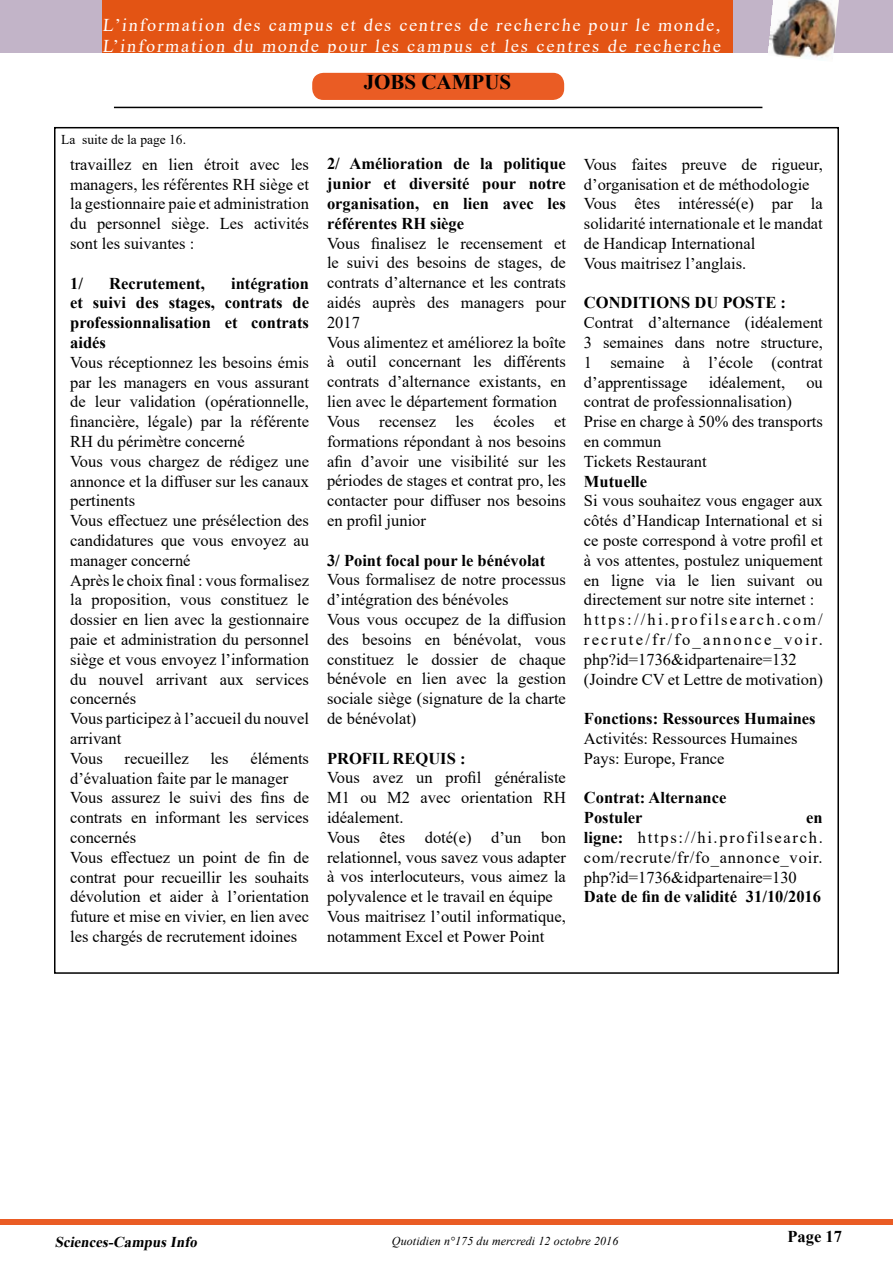
<style>
.page{position:relative;width:893px;height:1263px;background:#fff}
.page>*{position:absolute;margin:0;border:0;box-sizing:border-box;transform-origin:0 0}
.t1{font:700 21px "Times New Roman";color:#000}
.t2{font:18px/21.6px "Times New Roman";letter-spacing:.105em;color:#fff}
.t3{font:16.5px/19.8px "Times New Roman";color:#000}
.t4{font:700 16.5px/19.8px "Times New Roman";color:#000;text-align:justify}
.t5{font:italic 700 15px "Times New Roman";color:#000}
.t6{font:13.5px "Times New Roman";color:#000}
.t7{font:italic 12px "Times New Roman";letter-spacing:.01em;color:#000}
.s1{font-weight:700}
</style>
<div class="page">
<div style="left:0;top:1219px;width:893px;height:6px;background:#ea5c24"></div>
<hr style="left:114px;top:107px;width:648px;height:1px;background:#000">
<div style="left:0;top:0;width:893px;height:53px;background:#c2b4c8"></div>
<div style="left:103px;top:0;width:630px;height:53px;background:#e35414"></div>
<img style="left:768px;top:0;width:71px;height:60px">
<div style="left:313px;top:74px;width:250px;height:25px;background:#ea5c24;border-radius:11px"></div>
<div style="left:312px;top:73px;width:252px;height:27px;border:2px solid #ea5c24;border-radius:11px"></div>
<p class="t2" style="left:103px;top:13px;width:622px">L’information des campus et des centres de recherche pour le monde,<br>L’information du monde pour les campus et les centres de recherche</p>
<p class="t1" style="left:364px;top:66px;width:149px">JOBS CAMPUS</p>
<p class="t6" style="left:61px;top:130px;width:126px">La suite de la page 16.</p>
<p class="t3" style="left:70px;top:154px;width:240px;text-align:justify">travaillez en lien étroit avec les managers, les référentes RH siège et la gestionnaire paie et administration du personnel siège. Les activités sont les suivantes :</p>
<p class="t4" style="left:70px;top:273px;width:14px">1/</p>
<p class="t4" style="left:109px;top:273px;width:97px">Recrutement,</p>
<p class="t4" style="left:70px;top:273px;width:240px;text-indent:161px">intégration et suivi des stages, contrats de professionnalisation et contrats aidés</p>
<p class="t3" style="left:70px;top:352px;width:240px">Vous réceptionnez les besoins émis par les managers en vous assurant de leur validation (opérationnelle, financière, légale) par la référente<br>RH du périmètre concerné<br>Vous vous chargez de rédigez une annonce et la diffuser sur les canaux pertinents<br>Vous effectuez une présélection des candidatures que vous envoyez au manager concerné<br>Après le choix final : vous formalisez la proposition, vous constituez le dossier en lien avec la gestionnaire paie et administration du personnel siège et vous envoyez l’information du nouvel arrivant aux services concernés<br>Vous participez à l’accueil du nouvel arrivant<br>Vous</p>
<p class="t3" style="left:70px;top:748px;width:240px;text-indent:180px">éléments d’évaluation faite par le manager<br>Vous assurez le suivi des fins de contrats en informant les services concernés<br>Vous effectuez un point de fin de contrat pour recueillir les souhaits dévolution et aider à l’orientation future et mise en vivier, en lien avec les chargés de recrutement idoines</p>
<p class="t3" style="left:125px;top:748px;width:66px">recueillez</p>
<p class="t3" style="left:210px;top:748px;width:20px">les</p>
<p class="t4" style="left:327px;top:154px;width:240px">2/ Amélioration de la politique junior et diversité pour notre organisation, en lien avec les référentes RH siège</p>
<p class="t3" style="left:327px;top:233px;width:240px">Vous finalisez le recensement et le suivi des besoins de stages, de contrats d’alternance et les contrats aidés auprès des managers pour<br>2017<br>Vous alimentez et améliorez la boîte à outil concernant les différents contrats d’alternance existants, en lien avec le département formation<br>Vous recensez les écoles et formations répondant à nos besoins afin d’avoir une visibilité sur les périodes de stages et contrat pro, les contacter pour diffuser nos besoins en profil junior</p>
<p class="t4" style="left:327px;top:550px;width:220px">3/ Point focal pour le bénévolat</p>
<p class="t3" style="left:327px;top:569px;width:240px">Vous formalisez de notre processus d’intégration des bénévoles<br>Vous vous occupez de la diffusion des besoins en bénévolat, vous constituez le dossier de chaque bénévole en lien avec la gestion sociale siège (signature de la charte de bénévolat)</p>
<p class="t4" style="left:327px;top:748px;width:140px">PROFIL REQUIS :</p>
<p class="t3" style="left:327px;top:767px;width:240px">Vous avez un profil généraliste<br>M1 ou M2 avec orientation RH idéalement.<br>Vous êtes doté(e) d’un bon relationnel, vous savez vous adapter à vos interlocuteurs, vous aimez la polyvalence et le travail en équipe<br>Vous maitrisez l’outil informatique, notamment Excel et Power Point</p>
<p class="t3" style="left:584px;top:154px;width:240px">Vous faites preuve de rigueur, d’organisation et de méthodologie<br>Vous êtes intéressé(e) par la solidarité internationale et le mandat de Handicap International<br>Vous maitrisez l’anglais.</p>
<p class="t4" style="left:584px;top:292px;width:204px">CONDITIONS DU POSTE :</p>
<p class="t3" style="left:584px;top:312px;width:240px;text-align:justify">Contrat d’alternance (idéalement 3 semaines dans notre structure, 1 semaine à l’école (contrat d’apprentissage</p>
<p class="t3" style="left:709px;top:372px;width:78px">idéalement,</p>
<p class="t3" style="left:806px;top:372px;width:18px">ou</p>
<p class="t3" style="left:584px;top:391px;width:240px">contrat de professionnalisation)<br>Prise en charge à 50% des transports en commun<br>Tickets Restaurant</p>
<p class="t4" style="left:584px;top:471px;width:65px">Mutuelle</p>
<p class="t3" style="left:584px;top:490px;width:240px">Si vous souhaitez vous engager aux côtés d’Handicap International et si ce poste correspond à votre profil et à vos attentes, postulez uniquement en ligne via le lien suivant ou directement sur notre site internet : https://hi.profilsearch.com/ recrute/fr/fo_annonce_voir. php?id=1736&amp;idpartenaire=132 (Joindre CV et Lettre de motivation)</p>
<p class="t4" style="left:584px;top:708px;width:233px">Fonctions: Ressources Humaines</p>
<p class="t3" style="left:584px;top:728px;width:215px">Activités: Ressources Humaines<br>Pays: Europe, France</p>
<p class="t4" style="left:584px;top:787px;width:144px">Contrat: Alternance<br>Postuler</p>
<p class="t3" style="left:584px;top:807px;width:240px;text-align:justify;text-indent:222px"><span class="s1">en ligne:</span> https://hi.profilsearch. com/recrute/fr/fo_annonce_voir. php?id=1736&amp;idpartenaire=130</p>
<p class="t4" style="left:584px;top:886px;width:239px">Date de fin de validité 31/10/2016</p>
<p class="t5" style="left:55px;top:1231px;width:147px">Sciences-CampusInfo</p>
<p class="t7" style="left:392px;top:1232px;width:228px">Quotidien n°175 du mercredi 12 octobre 2016</p>
<p class="t4" style="left:787px;top:1226px;width:56px">Page 17</p>
</div>
